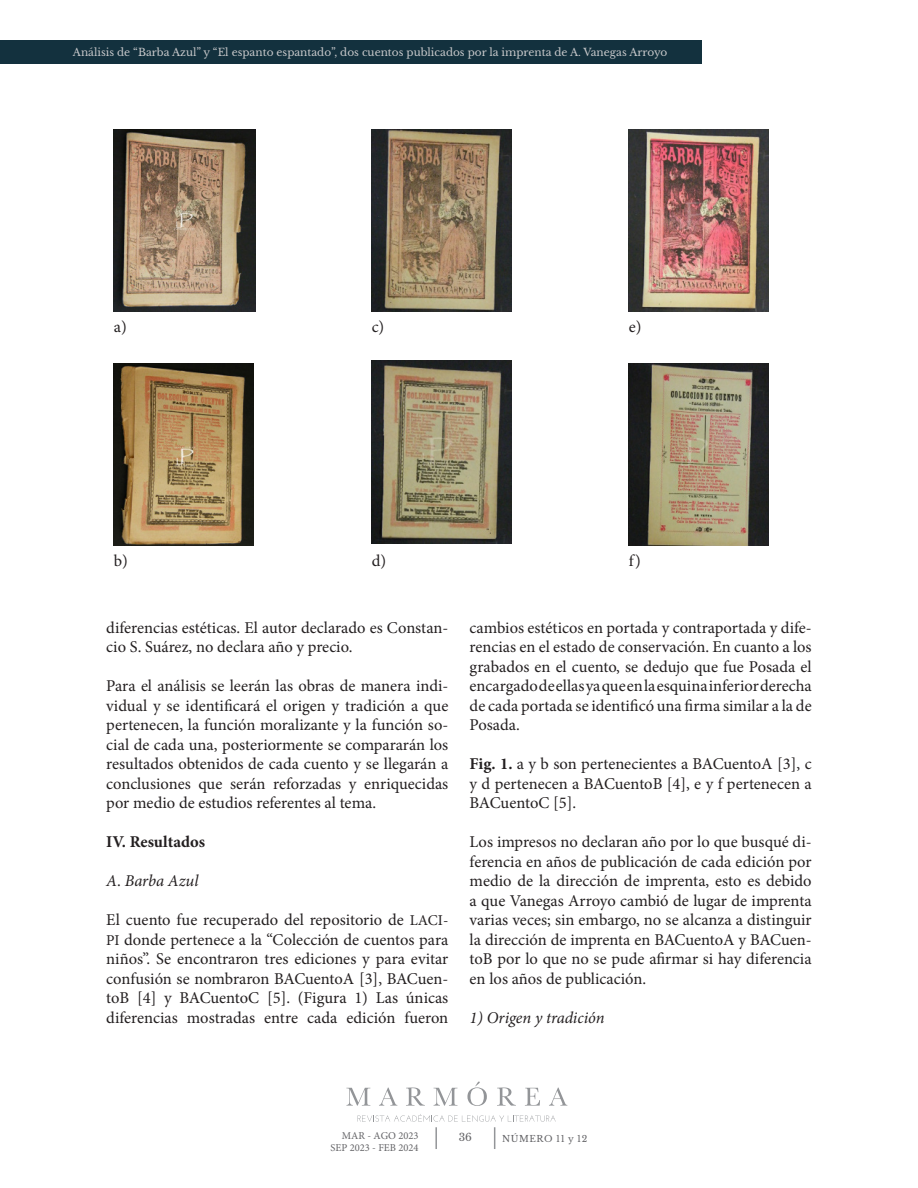
<style>
.page{position:relative;width:918px;height:1188px;background:#fff}
.page>*{position:absolute;margin:0;border:0;box-sizing:border-box;transform-origin:0 0}
.t1{font:16.5px/19.5px "Minion Pro";color:#231f20;text-align:justify}
.t2{font:italic 16.5px "Minion Pro";letter-spacing:-.005em;color:#231f20}
.t3{font:700 16.5px "Minion Pro";color:#231f20}
.t4{font:10.5px "Libre Baskerville";color:#c7c8ca}
.t5{font:10.5px/12.6px "Minion Pro";color:#636366;text-align:right}
.t6{font:10.5px "Libre Baskerville";color:#636366}
.t7{font:9px "Libre Baskerville";letter-spacing:.06em;color:#636366}
.s1{font-style:normal}
.s2{font-size:15px}
.s3{font-weight:700}
</style>
<div class="page">
<div style="left:0;top:40px;width:701px;height:24px;background:#13313e"></div>
<svg style="left:346px;top:1088px;width:24px;height:18px"></svg>
<svg style="left:379px;top:1088px;width:18px;height:18px"></svg>
<svg style="left:406px;top:1088px;width:19px;height:18px"></svg>
<svg style="left:434px;top:1088px;width:23px;height:18px"></svg>
<svg style="left:467px;top:1082px;width:20px;height:24px"></svg>
<svg style="left:497px;top:1088px;width:19px;height:18px"></svg>
<svg style="left:525px;top:1088px;width:15px;height:18px"></svg>
<svg style="left:549px;top:1088px;width:18px;height:18px"></svg>
<svg style="left:358px;top:1114px;width:198px;height:35px"></svg>
<img style="left:114px;top:130px;width:142px;height:182px">
<img style="left:372px;top:129px;width:139px;height:183px">
<img style="left:629px;top:129px;width:140px;height:183px">
<img style="left:114px;top:363px;width:139px;height:183px">
<img style="left:372px;top:361px;width:139px;height:183px">
<img style="left:629px;top:363px;width:140px;height:183px">
<p class="t4" style="left:73px;top:45px;width:596px">Análisis de “Barba Azul” y “El espanto espantado”, dos cuentos publicados por la imprenta de A. Vanegas Arroyo</p>
<p class="t1" style="left:114px;top:317px;width:14px">a)</p>
<p class="t1" style="left:372px;top:317px;width:14px">c)</p>
<p class="t1" style="left:629px;top:317px;width:14px">e)</p>
<p class="t1" style="left:114px;top:551px;width:16px">b)</p>
<p class="t1" style="left:372px;top:551px;width:16px">d)</p>
<p class="t1" style="left:629px;top:551px;width:13px">f)</p>
<p class="t1" style="left:106px;top:618px;width:344px">diferencias estéticas. El autor declarado es Constan&shy;cio S. Suárez, no declara año y precio.</p>
<p class="t1" style="left:106px;top:676px;width:344px">Para el análisis se leerán las obras de manera indi&shy;vidual y se identificará el origen y tradición a que pertenecen, la función moralizante y la función so&shy;cial de cada una, posteriormente se compararán los resultados obtenidos de cada cuento y se llegarán a conclusiones que serán reforzadas y enriquecidas por medio de estudios referentes al tema.</p>
<p class="t3" style="left:106px;top:830px;width:100px">IV. Resultados</p>
<p class="t2" style="left:106px;top:870px;width:94px">A<span class="s1">.</span> Barba Azul</p>
<p class="t1" style="left:106px;top:910px;width:344px">El cuento fue recuperado del repositorio de <span class="s2">LACI-PI</span> donde pertenece a la “Colección de cuentos para niños”. Se encontraron tres ediciones y para evitar confusión se nombraron BACuentoA [3], BACuen&shy;toB [4] y BACuentoC [5]. (Figura 1) Las únicas diferencias mostradas entre cada edición fueron</p>
<p class="t1" style="left:470px;top:618px;width:344px">cambios estéticos en portada y contraportada y dife&shy;rencias en el estado de conservación. En cuanto a los grabados en el cuento, se dedujo que fue Posada el encargado de ellas ya que en la esquina inferior derecha de cada portada se identificó una firma similar a la de Posada.</p>
<p class="t1" style="left:470px;top:754px;width:344px"><span class="s3">Fig. 1.</span> a y b son pertenecientes a BACuentoA [3], c y d pertenecen a BACuentoB [4], e y f pertenecen a BACuentoC [5].</p>
<p class="t1" style="left:470px;top:832px;width:344px">Los impresos no declaran año por lo que busqué di&shy;ferencia en años de publicación de cada edición por medio de la dirección de imprenta, esto es debido a que Vanegas Arroyo cambió de lugar de imprenta varias veces; sin embargo, no se alcanza a distinguir la dirección de imprenta en BACuentoA y BACuen&shy;toB por lo que no se pude afirmar si hay diferencia en los años de publicación.</p>
<p class="t2" style="left:470px;top:1006px;width:136px">1) Origen y tradición</p>
<p class="t5" style="left:331px;top:1129px;width:90px">MAR - AGO 2023<br>SEP 2023 - FEB 2024</p>
<p class="t6" style="left:459px;top:1131px;width:15px">36</p>
<p class="t7" style="left:502px;top:1133px;width:87px">NÚMERO 11 y 12</p>
</div>
